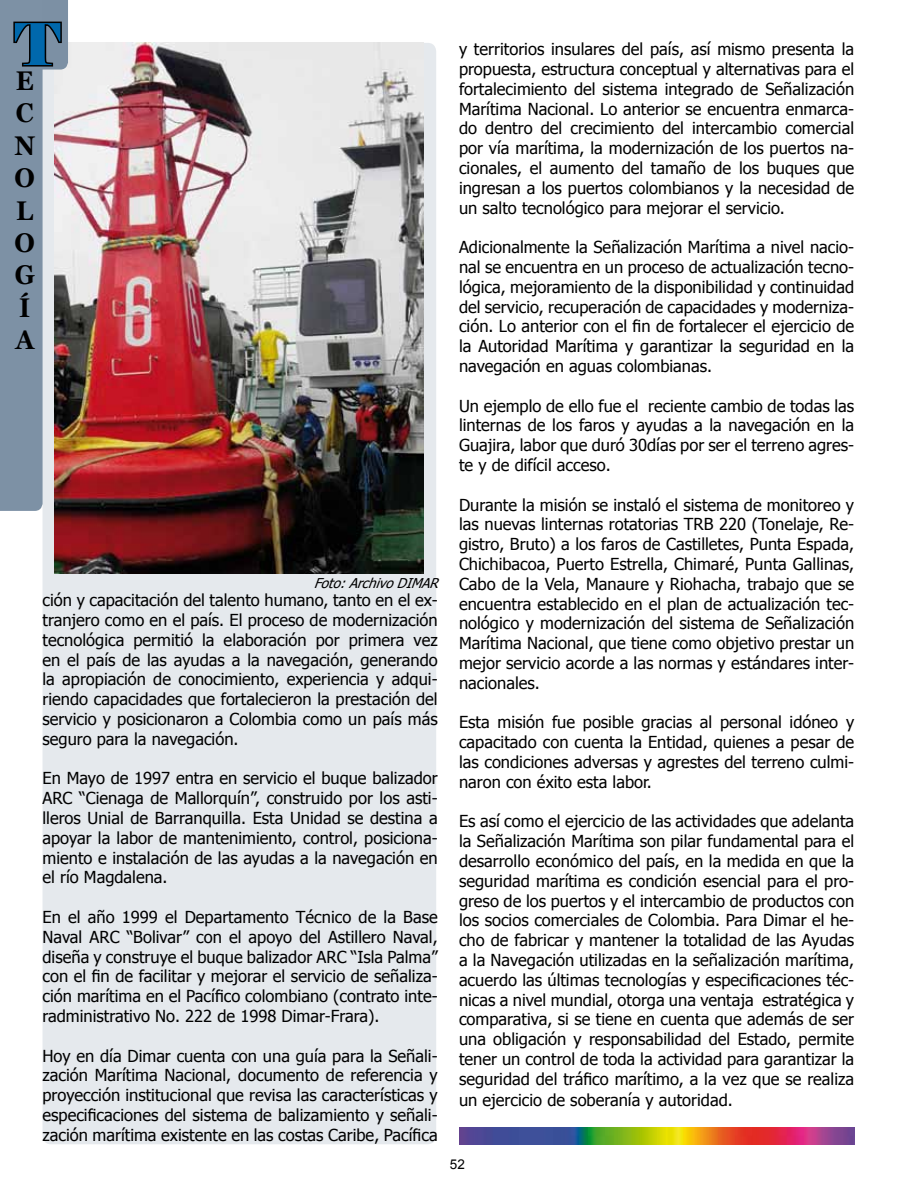
<style>
.page{position:relative;width:918px;height:1188px;background:#fff}
.page>*{position:absolute;margin:0;border:0;box-sizing:border-box;transform-origin:0 0}
.t1{font:57.6px "Elephant";color:#0068ac}
.t2{font:700 27px/32.4px "Georgia";color:#000;scale:.92 1}
.t3{font:16.5px/19.8px "Tahoma";color:#000;text-align:justify}
.t4{font:italic 13.5px "Tahoma";color:#000}
.t5{font:13.5px "Arial";color:#000}
</style>
<div class="page">
<div style="left:42px;top:43px;width:394px;height:1101px;background:#e5e9ed;border-radius:9px"></div>
<img style="left:54px;top:43px;width:370px;height:531px">
<img style="left:459px;top:1127px;width:395px;height:17px">
<svg style="left:0;top:0;width:68px;height:511px"></svg>
<h1 class="t1" style="left:15px;top:8px;width:48px">T</h1>
<h2 class="t2" style="left:14px;top:64px;width:24px">E<br>C<br>N<br>O<br>L<br>O<br>G<br>Í<br>A</h2>
<p class="t4" style="left:314px;top:574px;width:131px">Foto:ArchivoDIMAR</p>
<p class="t3" style="left:43px;top:589px;width:397px">ción y capacitación del talento humano, tanto en el ex&shy;tranjero como en el país. El proceso de modernización tecnológica permitió la elaboración por primera vez en el país de las ayudas a la navegación, generando la apropiación de conocimiento, experiencia y adqui&shy;riendo capacidades que fortalecieron la prestación del servicio y posicionaron a Colombia como un país más seguro para la navegación.</p>
<p class="t3" style="left:43px;top:768px;width:397px">En Mayo de 1997 entra en servicio el buque balizador ARC “Cienaga de Mallorquín”, construido por los asti&shy;lleros Unial de Barranquilla. Esta Unidad se destina a apoyar la labor de mantenimiento, control, posiciona&shy;miento e instalación de las ayudas a la navegación en el río Magdalena.</p>
<p class="t3" style="left:43px;top:906px;width:397px">En el año 1999 el Departamento Técnico de la Base Naval ARC “Bolivar” con el apoyo del Astillero Naval, diseña y construye el buque balizador ARC “Isla Palma” con el fin de facilitar y mejorar el servicio de señaliza&shy;ción marítima en el Pacífico colombiano (contrato inte&shy;radministrativo No. 222 de 1998 Dimar-Frara).</p>
<p class="t3" style="left:43px;top:1045px;width:397px">Hoy en día Dimar cuenta con una guía para la Señali&shy;zación Marítima Nacional, documento de referencia y proyección institucional que revisa las características y especificaciones del sistema de balizamiento y señali&shy;zación marítima existente en las costas Caribe, Pacífica</p>
<p class="t3" style="left:459px;top:38px;width:397px">y territorios insulares del país, así mismo presenta la propuesta, estructura conceptual y alternativas para el fortalecimiento del sistema integrado de Señalización Marítima Nacional. Lo anterior se encuentra enmarca&shy;do dentro del crecimiento del intercambio comercial por vía marítima, la modernización de los puertos na&shy;cionales, el aumento del tamaño de los buques que ingresan a los puertos colombianos y la necesidad de un salto tecnológico para mejorar el servicio.</p>
<p class="t3" style="left:459px;top:236px;width:397px">Adicionalmente la Señalización Marítima a nivel nacio&shy;nal se encuentra en un proceso de actualización tecno&shy;lógica, mejoramiento de la disponibilidad y continuidad del servicio, recuperación de capacidades y moderniza&shy;ción. Lo anterior con el fin de fortalecer el ejercicio de la Autoridad Marítima y garantizar la seguridad en la navegación en aguas colombianas.</p>
<p class="t3" style="left:459px;top:395px;width:397px">Un ejemplo de ello fue el reciente cambio de todas las linternas de los faros y ayudas a la navegación en la Guajira, labor que duró 30días por ser el terreno agres&shy;te y de difícil acceso.</p>
<p class="t3" style="left:459px;top:494px;width:397px">Durante la misión se instaló el sistema de monitoreo y las nuevas linternas rotatorias TRB 220 (Tonelaje, Re&shy;gistro, Bruto) a los faros de Castilletes, Punta Espada, Chichibacoa, Puerto Estrella, Chimaré, Punta Gallinas, Cabo de la Vela, Manaure y Riohacha, trabajo que se encuentra establecido en el plan de actualización tec&shy;nológico y modernización del sistema de Señalización Marítima Nacional, que tiene como objetivo prestar un mejor servicio acorde a las normas y estándares inter&shy;nacionales.</p>
<p class="t3" style="left:459px;top:712px;width:397px">Esta misión fue posible gracias al personal idóneo y capacitado con cuenta la Entidad, quienes a pesar de las condiciones adversas y agrestes del terreno culmi&shy;naron con éxito esta labor.</p>
<p class="t3" style="left:459px;top:811px;width:397px">Es así como el ejercicio de las actividades que adelanta la Señalización Marítima son pilar fundamental para el desarrollo económico del país, en la medida en que la seguridad marítima es condición esencial para el pro&shy;greso de los puertos y el intercambio de productos con los socios comerciales de Colombia. Para Dimar el he&shy;cho de fabricar y mantener la totalidad de las Ayudas a la Navegación utilizadas en la señalización marítima, acuerdo las últimas tecnologías y especificaciones téc&shy;nicas a nivel mundial, otorga una ventaja estratégica y comparativa, si se tiene en cuenta que además de ser una obligación y responsabilidad del Estado, permite tener un control de toda la actividad para garantizar la seguridad del tráfico marítimo, a la vez que se realiza</p>
<p class="t3" style="left:459px;top:1090px;width:275px">un ejercicio de soberanía y autoridad.</p>
<p class="t5" style="left:450px;top:1155px;width:17px">52</p>
</div>
